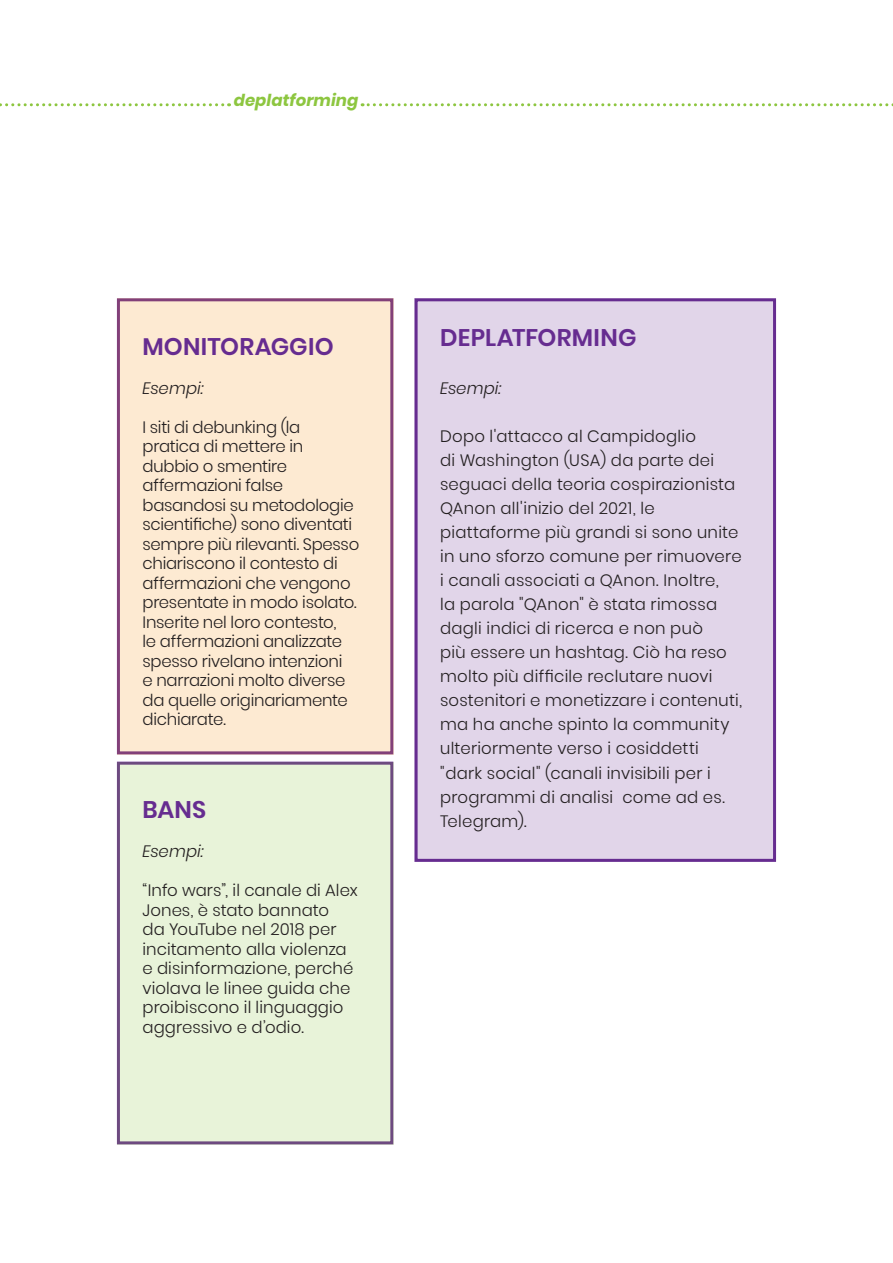
<style>
.page{position:relative;width:893px;height:1263px;background:#fff}
.page>*{position:absolute;margin:0;border:0;box-sizing:border-box;transform-origin:0 0}
.t1{font:600 24px "Poppins";letter-spacing:.01em;color:#662c90}
.t2{font:300 16.5px/24px "Poppins";letter-spacing:.005em;color:#231f20}
.t3{font:300 16.5px/19.5px "Poppins";letter-spacing:-.015em;color:#231f20}
.t4{font:italic 300 16.5px "Poppins";letter-spacing:.005em;color:#231f20}
.t5{font:italic 700 16.5px "Poppins";letter-spacing:.005em;color:#8dc640}
</style>
<div class="page">
<div style="left:415px;top:298px;width:361px;height:564px;background:#e1d5e9"></div>
<div style="left:415px;top:298px;width:361px;height:564px;border:3px solid #662c90"></div>
<div style="left:117px;top:298px;width:276px;height:456px;background:#fdead2"></div>
<div style="left:117px;top:762px;width:276px;height:382px;background:#e8f3d9"></div>
<svg style="left:362px;top:103px;width:531px;height:3px"></svg>
<svg style="left:0;top:103px;width:230px;height:3px"></svg>
<p class="t5" style="left:234px;top:91px;width:126px">deplatforming</p>
<h1 class="t1" style="left:142px;top:332px;width:17px">MONITORA</h1>
<h1 class="t1" style="left:271px;top:332px;width:50px">GGIO</h1>
<p class="t4" style="left:142px;top:378px;width:63px">Esempi:</p>
<p class="t3" style="left:142px;top:417px;width:218px">I siti di debunking (la pratica di mettere in dubbio o smentire affermazioni false basandosi su metodologie scientifiche) sono diventati sempre più rilevanti. Spesso chiariscono il contesto di affermazioni che vengono presentate in modo isolato.<br>Inserite nel loro contesto,<br>le affermazioni analizzate spesso rivelano intenzioni<br>e narrazioni molto diverse da quelle originariamente dichiarate.</p>
<h1 class="t1" style="left:142px;top:796px;width:17px">BANS</h1>
<p class="t4" style="left:142px;top:842px;width:63px">Esempi:</p>
<p class="t2" style="left:142px;top:880px;width:217px;line-height:19.5px">“Info wars”, il canale di Alex<br>Jones, è stato bannato<br>da YouTube nel 2018 per incitamento alla violenza e disinformazione, perché violava le linee guida che proibiscono il linguaggio aggressivo e d’odio.</p>
<h1 class="t1" style="left:440px;top:324px;width:198px">DEPLATFORMING</h1>
<p class="t4" style="left:440px;top:379px;width:63px">Esempi:</p>
<p class="t2" style="left:440px;top:425px;width:303px">Dopo l'attacco al Campidoglio<br>di Washington (USA) da parte dei seguaci della teoria cospirazionista<br>QAnon all'inizio del 2021, le piattaforme più grandi si sono unite in uno sforzo comune per rimuovere i canali associati a QAnon. Inoltre,<br>la parola "QAnon" è stata rimossa dagli indici di ricerca e non può<br>più essere un hashtag. Ciò ha reso molto più difficile reclutare nuovi sostenitori e monetizzare i contenuti, ma ha anche spinto la community ulteriormente verso i cosiddetti "dark social" (canali invisibili per i programmi di analisi come ad es.<br>Telegram).</p>
</div>
